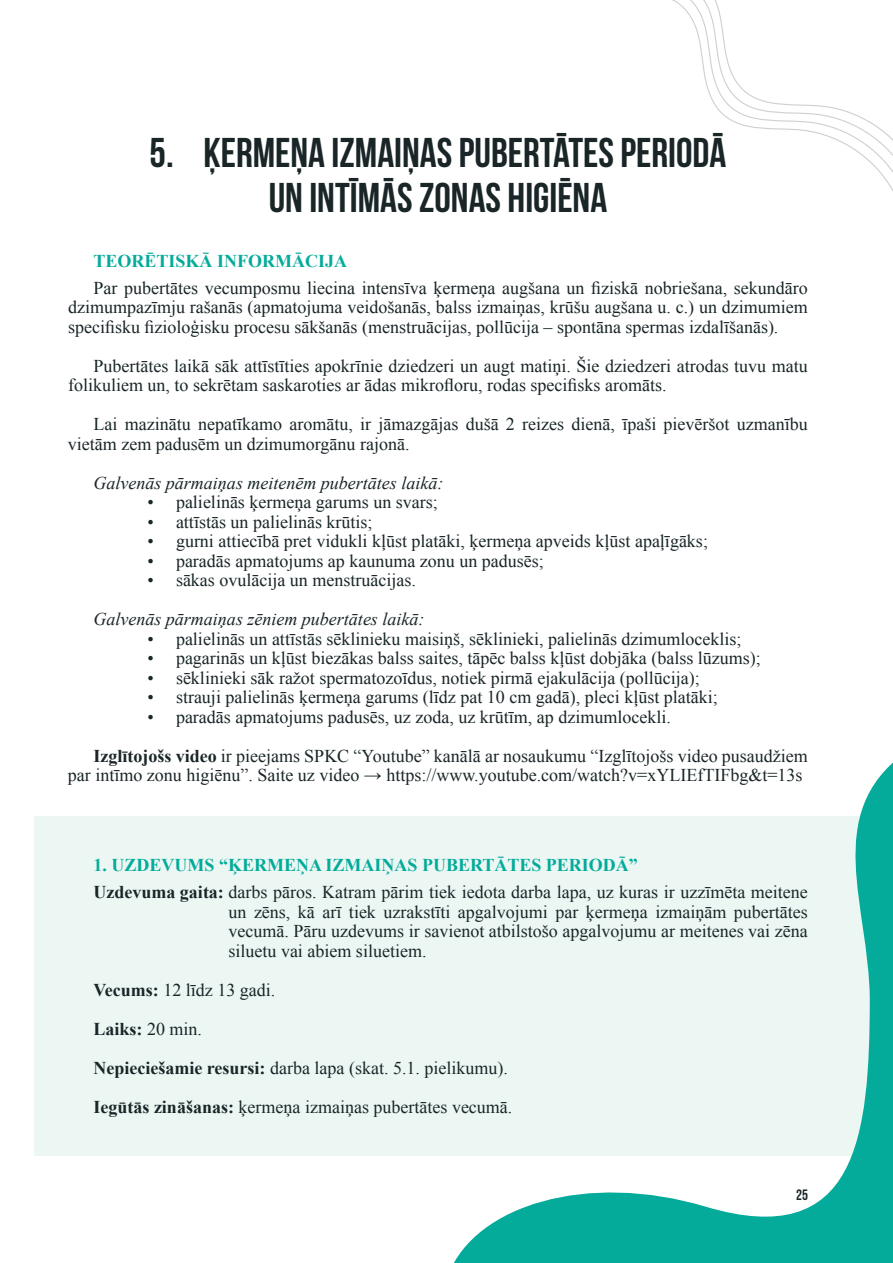
<style>
.page{position:relative;width:893px;height:1263px;background:#fff}
.page>*{position:absolute;margin:0;border:0;box-sizing:border-box;transform-origin:0 0}
.t1{font:41.55px/44.8px "Bebas Neue";color:#192527;text-align:center}
.t2{font:18px/19.5px "Times New Roman";color:#192527}
.t3{font:italic 18px "Times New Roman";color:#192527}
.t4{font:700 18px "Times New Roman";color:#04ab9a}
.t5{font:15px "Bebas Neue";color:#192527}
.s1{font-weight:700}
.s2{font-weight:700;color:#04ab9a}
</style>
<div class="page">
<svg style="left:672px;top:0;width:221px;height:192px"></svg>
<div style="left:34px;top:816px;width:859px;height:339px;background:#ecf7f4"></div>
<svg style="left:448px;top:762px;width:445px;height:501px"></svg>
<h1 class="t1" style="left:150px;top:130px;width:578px">5. ĶERMEŅA IZMAIŅAS PUBERTĀTES PERIODĀ<br>UN INTĪMĀS ZONAS HIGIĒNA</h1>
<p class="t4" style="left:94px;top:248px;width:255px">TEORĒTISKĀ INFORMĀCIJA</p>
<p class="t2" style="left:68px;top:277px;width:741px;text-align:justify;text-indent:26px">Par pubertātes vecumposmu liecina intensīva ķermeņa augšana un fiziskā nobriešana, sekundāro dzimumpazīmju rašanās (apmatojuma veidošanās, balss izmaiņas, krūšu augšana u. c.) un dzimumiem specifisku fizioloģisku procesu sākšanās (menstruācijas, pollūcija – spontāna spermas izdalīšanās).</p>
<p class="t2" style="left:68px;top:355px;width:741px;text-indent:26px">Pubertātes laikā sāk attīstīties apokrīnie dziedzeri un augt matiņi. Šie dziedzeri atrodas tuvu matu folikuliem un, to sekrētam saskaroties ar ādas mikrofloru, rodas specifisks aromāts.</p>
<p class="t2" style="left:68px;top:414px;width:741px;text-indent:26px">Lai mazinātu nepatīkamo aromātu, ir jāmazgājas dušā 2 reizes dienā, īpaši pievēršot uzmanību vietām zem padusēm un dzimumorgānu rajonā.</p>
<p class="t3" style="left:93px;top:470px;width:351px">Galvenās pārmaiņas meitenēm pubertātes laikā:</p>
<p class="t2" style="left:147px;top:492px;width:292px">• palielinās ķermeņa garums un svars;</p>
<p class="t2" style="left:147px;top:511px;width:226px">• attīstās un palielinās krūtis;</p>
<p class="t2" style="left:147px;top:531px;width:562px">• gurni attiecībā pret vidukli kļūst platāki, ķermeņa apveids kļūst apaļīgāks;</p>
<p class="t2" style="left:147px;top:550px;width:398px">• paradās apmatojums ap kaunuma zonu un padusēs;</p>
<p class="t2" style="left:147px;top:570px;width:270px">• sākas ovulācija un menstruācijas.</p>
<p class="t3" style="left:93px;top:607px;width:332px">Galvenās pārmaiņas zēniem pubertātes laikā:</p>
<p class="t2" style="left:147px;top:628px;width:596px">• palielinās un attīstās sēklinieku maisiņš, sēklinieki, palielinās dzimumloceklis;</p>
<p class="t2" style="left:147px;top:648px;width:615px">• pagarinās un kļūst biezākas balss saites, tāpēc balss kļūst dobjāka (balss lūzums);</p>
<p class="t2" style="left:147px;top:667px;width:554px">• sēklinieki sāk ražot spermatozoīdus, notiek pirmā ejakulācija (pollūcija);</p>
<p class="t2" style="left:147px;top:687px;width:572px">• strauji palielinās ķermeņa garums (līdz pat 10 cm gadā), pleci kļūst platāki;</p>
<p class="t2" style="left:93px;top:697px;width:716px;line-height:39px;text-indent:54px">• paradās apmatojums padusēs, uz zoda, uz krūtīm, ap dzimumlocekli.<br><span class="s1">Izglītojošs video</span> ir pieejams SPKC “Youtube” kanālā ar nosaukumu “Izglītojošs video pusaudžiem</p>
<p class="t2" style="left:68px;top:765px;width:736px">par intīmo zonu higiēnu”. Saite uz video → https://www.youtube.com/watch?v=xYLIEfTIFbg&amp;t=13s</p>
<p class="t2" style="left:93px;top:851px;width:716px;line-height:27px"><span class="s2">1. UZDEVUMS “ĶERMEŅA IZMAIŅAS PUBERTĀTES PERIODĀ”<br></span><span class="s1">Uzdevuma gaita:</span> darbs pāros. Katram pārim tiek iedota darba lapa, uz kuras ir uzzīmēta meitene</p>
<p class="t2" style="left:228px;top:901px;width:581px;text-align:justify">un zēns, kā arī tiek uzrakstīti apgalvojumi par ķermeņa izmaiņām pubertātes vecumā. Pāru uzdevums ir savienot atbilstošo apgalvojumu ar meitenes vai zēna siluetu vai abiem siluetiem.</p>
<p class="t2" style="left:93px;top:970px;width:420px;line-height:39px"><span class="s1">Vecums:</span> 12 līdz 13 gadi.<br><span class="s1">Laiks:</span> 20 min.<br><span class="s1">Nepieciešamie resursi:</span> darba lapa (skat. 5.1. pielikumu).<br><span class="s1">Iegūtās zināšanas:</span> ķermeņa izmaiņas pubertātes vecumā.</p>
<p class="t5" style="left:796px;top:1187px;width:13px">25</p>
</div>
